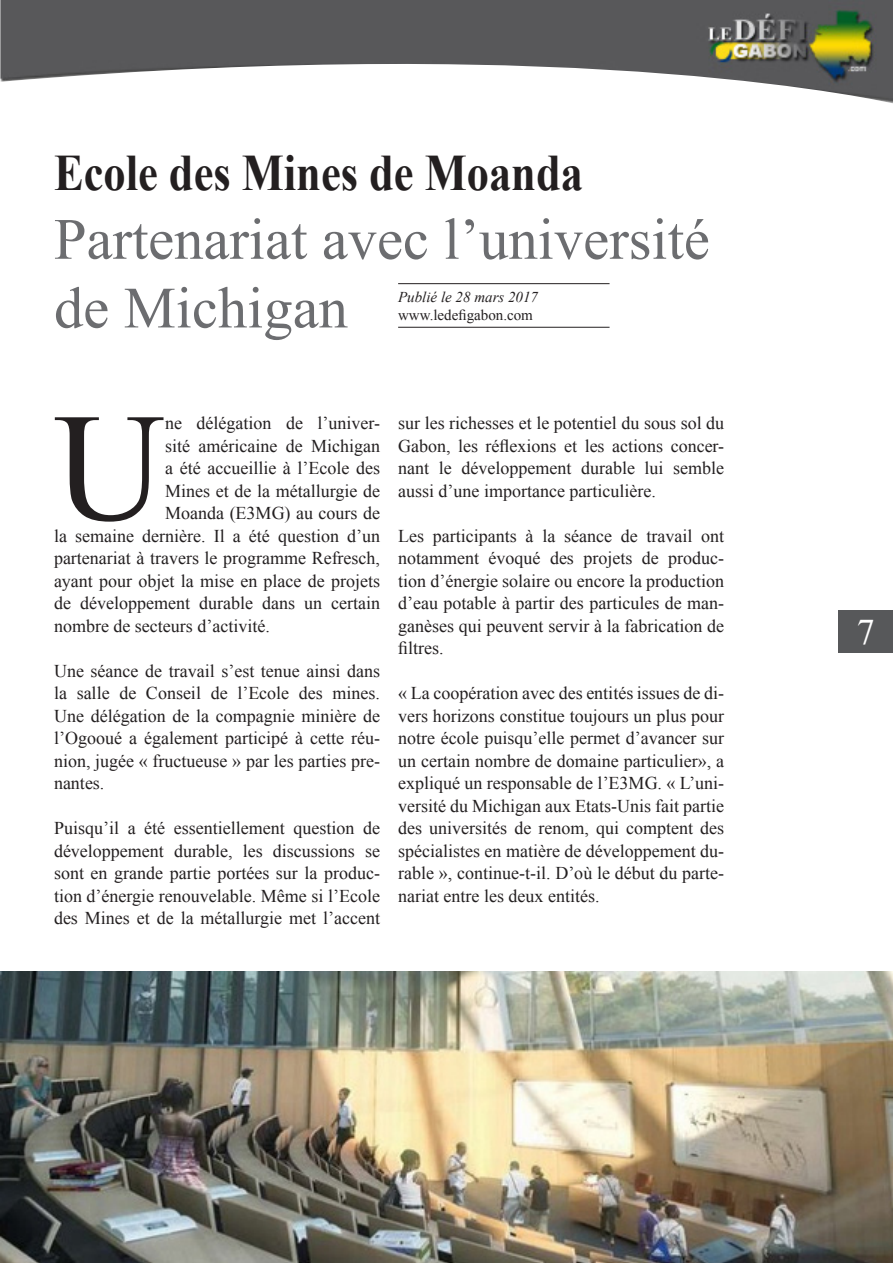
<style>
.page{position:relative;width:893px;height:1263px;background:#fff}
.page>*{position:absolute;margin:0;border:0;box-sizing:border-box;transform-origin:0 0}
.t1{font:153.9px "Times New Roman";color:#231f20}
.t2{font:58.5px "Times New Roman";color:#6c6d70}
.t3{font:700 51.15px "Times New Roman";color:#231f20;scale:.87 1}
.t4{font:36px "Times New Roman";color:#fff}
.t5{font:18px/22.5px "Times New Roman";color:#231f20;text-align:justify}
.t6{font:15px "Times New Roman";color:#231f20}
.t7{font:italic 15px "Times New Roman";color:#231f20}
</style>
<div class="page">
<div style="left:839px;top:610px;width:54px;height:43px;background:#57585a"></div>
<img style="left:1px;top:0;width:892px;height:103px">
<img style="left:0;top:972px;width:893px;height:291px">
<hr style="left:398px;top:327px;width:212px;height:1px;background:#231f20">
<hr style="left:398px;top:283px;width:212px;height:1px;background:#231f20">
<img style="left:0;top:0;width:1px;height:465px">
<p class="t3" style="left:54px;top:136px;width:610px">Ecole des Mines de Moanda</p>
<p class="t2" style="left:54px;top:198px;width:657px">Partenariat avec l’université</p>
<p class="t2" style="left:54px;top:267px;width:295px">de Michigan</p>
<p class="t7" style="left:398px;top:287px;width:141px">Publié le 28 mars 2017</p>
<p class="t6" style="left:398px;top:305px;width:136px">www.ledefigabon.com</p>
<p class="t1" style="left:54px;top:359px;width:113px">U</p>
<p class="t5" style="left:165px;top:411px;width:216px">ne délégation de l’univer-</p>
<p class="t5" style="left:165px;top:434px;width:216px">sité américaine de Michigan</p>
<p class="t5" style="left:165px;top:456px;width:216px">a été accueillie à l’Ecole des</p>
<p class="t5" style="left:165px;top:479px;width:216px">Mines et de la métallurgie de</p>
<p class="t5" style="left:165px;top:501px;width:216px">Moanda (E3MG) au cours de</p>
<p class="t5" style="left:54px;top:524px;width:328px">la semaine dernière. Il a été question d’un</p>
<p class="t5" style="left:54px;top:546px;width:328px">partenariat à travers le programme Refresch,</p>
<p class="t5" style="left:54px;top:569px;width:328px">ayant pour objet la mise en place de projets</p>
<p class="t5" style="left:54px;top:591px;width:328px">de développement durable dans un certain</p>
<p class="t5" style="left:54px;top:614px;width:217px">nombre de secteurs d’activité.</p>
<p class="t5" style="left:54px;top:659px;width:328px">Une séance de travail s’est tenue ainsi dans la salle de Conseil de l’Ecole des mines.<br>Une délégation de la compagnie minière de l’Ogooué a également participé à cette réu&shy;nion, jugée « fructueuse » par les parties pre&shy;nantes.</p>
<p class="t5" style="left:54px;top:816px;width:328px">Puisqu’il a été essentiellement question de développement durable, les discussions se sont en grande partie portées sur la produc&shy;tion d’énergie renouvelable. Même si l’Ecole des Mines et de la métallurgie met l’accent</p>
<p class="t5" style="left:398px;top:411px;width:328px">sur les richesses et le potentiel du sous sol du Gabon, les réflexions et les actions concer&shy;nant le développement durable lui semble aussi d’une importance particulière.</p>
<p class="t5" style="left:398px;top:524px;width:328px">Les participants à la séance de travail ont notamment évoqué des projets de produc&shy;tion d’énergie solaire ou encore la production d’eau potable à partir des particules de man&shy;ganèses qui peuvent servir à la fabrication de filtres.</p>
<p class="t5" style="left:398px;top:681px;width:328px">« La coopération avec des entités issues de di&shy;vers horizons constitue toujours un plus pour notre école puisqu’elle permet d’avancer sur un certain nombre de domaine particulier», a expliqué un responsable de l’E3MG. « L’uni&shy;versité du Michigan aux Etats-Unis fait partie des universités de renom, qui comptent des spécialistes en matière de développement du&shy;rable », continue-t-il. D’où le début du parte&shy;nariat entre les deux entités.</p>
<p class="t4" style="left:857px;top:606px;width:19px">7</p>
</div>
